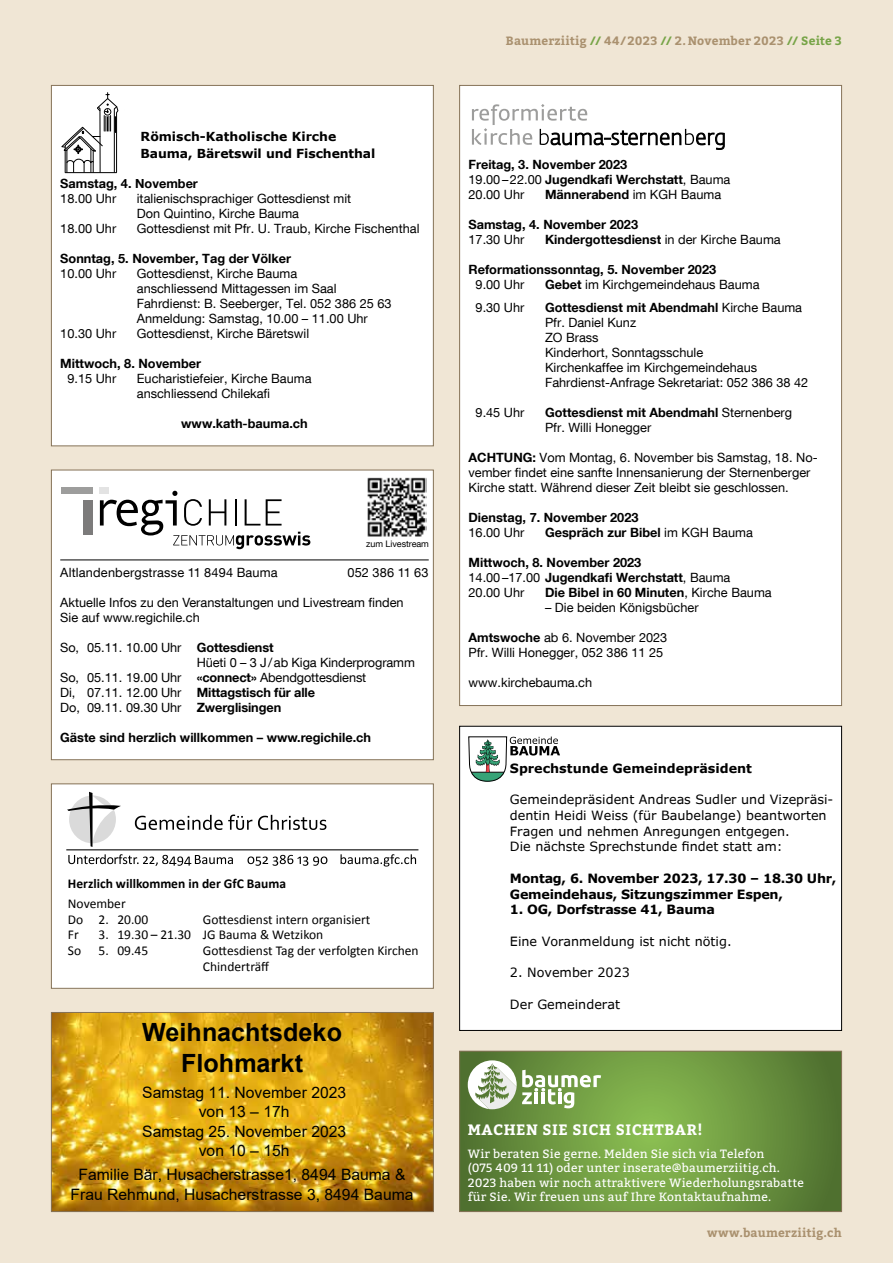
<style>
.page{position:relative;width:893px;height:1263px;background:#f0e6d5}
.page>*{position:absolute;margin:0;border:0;box-sizing:border-box;transform-origin:0 0}
.t1{font:700 25.2px/31.2px "Arial";color:#000;text-align:center}
.t2{font:15.75px/19.5px "Arial";color:#000;text-align:center}
.t3{font:700 15px "Bitter";letter-spacing:.04em;color:#fff}
.t4{font:14.4px "Helvetica Neue";color:#000}
.t5{font:13.5px/15.8px "Calibri";color:#000}
.t6{font:700 13.5px "Calibri";color:#000}
.t7{font:12.75px/15px "Helvetica Neue LT Com";color:#000}
.t8{font:700 12.75px/15px "Helvetica Neue LT Com";color:#000}
.t9{font:12.75px/15.8px "Verdana Pro";color:#000}
.t10{font:700 12.75px/15.8px "Verdana Pro";letter-spacing:-.02em;color:#000}
.t11{font:700 12.75px "Verdana Pro";color:#000}
.t12{font:700 12.45px/17px "Verdana";letter-spacing:-.005em;color:#000}
.t13{font:12px/14.4px "Bitter";letter-spacing:.015em;color:#fff}
.t14{font:700 12px "Bitter";letter-spacing:.015em;color:#aa916f}
.t15{font:9px "Helvetica Neue LT Com";letter-spacing:-.005em;color:#000}
.s1{font-weight:700}
.s2{font-weight:400}
.s3{font-style:inherit}
.s4{color:#77a447}
</style>
<div class="page">
<div style="left:460px;top:85px;width:382px;height:620px;background:#fff"></div>
<svg style="left:472px;top:104px;width:252px;height:46px"></svg>
<div style="left:51px;top:784px;width:382px;height:204px;background:#fff"></div>
<div style="left:51px;top:783px;width:383px;height:206px;border:1px solid #857257"></div>
<hr style="left:66px;top:849px;width:352px;height:1px;background:#000">
<svg style="left:135px;top:814px;width:117px;height:16px"></svg>
<svg style="left:258px;top:815px;width:68px;height:15px"></svg>
<svg style="left:67px;top:792px;width:54px;height:55px"></svg>
<svg style="left:247px;top:855px;width:80px;height:11px"></svg>
<svg style="left:341px;top:854px;width:75px;height:12px"></svg>
<svg style="left:68px;top:854px;width:165px;height:12px"></svg>
<div style="left:51px;top:470px;width:382px;height:290px;background:#fff"></div>
<hr style="left:60px;top:559px;width:369px;height:1px;background:#000">
<div style="left:51px;top:470px;width:383px;height:290px;border:1px solid #857257"></div>
<svg style="left:100px;top:491px;width:210px;height:58px"></svg>
<div style="left:83px;top:500px;width:9px;height:35px;background:#7c7b7b"></div>
<div style="left:100px;top:488px;width:9px;height:6px;background:#e3e3e3"></div>
<div style="left:61px;top:488px;width:31px;height:6px;background:#9d9d9c"></div>
<img style="left:367px;top:477px;width:59px;height:60px">
<div style="left:51px;top:85px;width:382px;height:361px;background:#fff"></div>
<div style="left:51px;top:85px;width:383px;height:361px;border:1px solid #857257"></div>
<svg style="left:61px;top:93px;width:58px;height:80px"></svg>
<img style="left:53px;top:1014px;width:379px;height:196px">
<div style="left:51px;top:1012px;width:383px;height:200px;border:1px solid #857257"></div>
<div style="left:460px;top:726px;width:382px;height:304px;background:#fff"></div>
<div style="left:459px;top:726px;width:383px;height:305px;border:1px solid #000"></div>
<svg style="left:468px;top:736px;width:92px;height:45px"></svg>
<svg style="left:461px;top:1053px;width:379px;height:157px;background:#6b953f"></svg>
<div style="left:459px;top:1051px;width:383px;height:161px;border:1px solid #857257"></div>
<svg style="left:468px;top:1060px;width:133px;height:49px;background:#9eb783"></svg>
<p class="t12" style="left:141px;top:128px;width:236px">Römisch-Katholische Kir che<br>Bauma, Bäretswil und Fischenthal</p>
<p class="t4" style="left:145px;top:141px;width:247px">umfassend die politischen Gemeinden</p>
<p class="t8" style="left:60px;top:176px;width:139px">Samstag, 4. November</p>
<p class="t7" style="left:60px;top:191px;width:57px">18.00 Uhr</p>
<p class="t7" style="left:137px;top:191px;width:216px">italienischsprachiger Gottesdienst mit<br>Don Quintino, Kirche Bauma</p>
<p class="t7" style="left:60px;top:221px;width:57px">18.00 Uhr</p>
<p class="t7" style="left:137px;top:221px;width:284px">Gottesdienst mit Pfr. U. Traub, Kirche Fischenthal</p>
<p class="t8" style="left:60px;top:251px;width:232px">Sonntag, 5. November, Tag der Völker</p>
<p class="t7" style="left:60px;top:266px;width:57px">10.00 Uhr</p>
<p class="t7" style="left:137px;top:266px;width:256px">Gottesdienst, Kirche Bauma<br>anschliessend Mittagessen im Saal Fahrdienst: B. Seeberger, Tel. 052 386 25 63<br>Anmeldung: Samstag, 10.00 – 11.00 Uhr</p>
<p class="t7" style="left:60px;top:326px;width:57px">10.30 Uhr</p>
<p class="t7" style="left:137px;top:326px;width:174px">Gottesdienst, Kirche Bäretswil</p>
<p class="t8" style="left:60px;top:356px;width:142px">Mittwoch, 8. November</p>
<p class="t7" style="left:67px;top:371px;width:50px">9.15 Uhr</p>
<p class="t7" style="left:137px;top:371px;width:176px">Eucharistiefeier, Kirche Bauma anschliessend Chilekafi</p>
<p class="t8" style="left:181px;top:416px;width:128px">www.kath-bauma.ch</p>
<p class="t15" style="left:366px;top:538px;width:64px">zum Livestream</p>
<p class="t7" style="left:60px;top:565px;width:219px">Altlandenbergstrasse 11 8494 Bauma</p>
<p class="t7" style="left:347px;top:565px;width:83px">052 386 11 63</p>
<p class="t7" style="left:60px;top:595px;width:345px">Aktuelle Infos zu den Veranstaltungen und Livestream finden<br>Sie auf www.regichile.ch</p>
<p class="t7" style="left:60px;top:640px;width:215px">So, 05.11. 10.00 Uhr <span class="s1">Gottesdienst</span></p>
<p class="t7" style="left:197px;top:655px;width:220px">Hüeti 0 – 3 J/ab Kiga Kinderprogramm</p>
<p class="t7" style="left:60px;top:670px;width:307px">So, 05.11. 19.00 Uhr <span class="s1">«connect»</span> Abendgottesdienst</p>
<p class="t8" style="left:60px;top:685px;width:256px"><span class="s2">Di, 07.11. 12.00 Uhr</span> Mittagstisch für alle</p>
<p class="t7" style="left:60px;top:700px;width:222px">Do, 09.11. 09.30 Uhr <span class="s1">Zwerglisingen</span></p>
<p class="t8" style="left:60px;top:730px;width:312px">Gäste sind herzlich willkommen – www.regichile.ch</p>
<p class="t6" style="left:68px;top:874px;width:220px">Herzlich willkommen in der GfC Bauma</p>
<p class="t5" style="left:68px;top:895px;width:82px">November<br>Do 2. 20.00</p>
<p class="t5" style="left:203px;top:911px;width:169px">Gottesdienst intern organisiert</p>
<p class="t5" style="left:68px;top:927px;width:12px">Fr</p>
<p class="t5" style="left:99px;top:927px;width:226px">3. 19.30 – 21.30 JG Bauma &amp; Wetzikon</p>
<p class="t5" style="left:68px;top:942px;width:15px">So</p>
<p class="t5" style="left:99px;top:942px;width:51px">5. 09.45</p>
<p class="t5" style="left:203px;top:942px;width:217px">Gottesdienst Tag der verfolgten Kirchen<br>Chinderträff</p>
<h1 class="t1" style="left:142px;top:1016px;width:201px">Weihnachtsdeko<br>Flohmarkt</h1>
<p class="t2" style="left:142px;top:1082px;width:205px">Samstag 11. November 2023 von 13 <span class="s3">–</span> 17h<br>Samstag 25. November 2023 von 10 <span class="s3">–</span> 15h</p>
<p class="t2" style="left:70px;top:1165px;width:345px">Familie Bär, Husacherstrasse1, 8494 Bauma <span class="s3">&amp;<br></span>Frau Rehmund, Husacherstrasse 3, 8494 Bauma</p>
<p class="t14" style="left:506px;top:31px;width:338px">Baumerziitig <span class="s4">//</span> 44/ 2023 <span class="s4">//</span> 2.November 2023 <span class="s4">// Seite 3</span></p>
<p class="t8" style="left:468px;top:156px;width:263px">Freitag, 3. November 2023<br><span class="s2">19.00–22.00</span> Jugendkafi Werchstatt<span class="s2">, Bauma<br>20.00 Uhr</span></p>
<p class="t8" style="left:545px;top:186px;width:178px">Männerabend <span class="s2">im KGH Bauma</span></p>
<p class="t8" style="left:468px;top:216px;width:171px">Samstag, 4. November 2023</p>
<p class="t7" style="left:468px;top:231px;width:57px">17.30 Uhr</p>
<p class="t8" style="left:545px;top:231px;width:237px">Kindergottesdienst <span class="s2">in der Kirche Bauma</span></p>
<p class="t8" style="left:468px;top:261px;width:249px">Reformationssonntag, 5. November 2023</p>
<p class="t7" style="left:476px;top:276px;width:50px">9.00 Uhr</p>
<p class="t7" style="left:545px;top:276px;width:216px"><span class="s1">Gebet</span> im Kirchgemeindehaus Bauma</p>
<p class="t7" style="left:476px;top:300px;width:50px">9.30 Uhr</p>
<p class="t7" style="left:545px;top:300px;width:265px"><span class="s1">Gottesdienst mit Abendmahl</span> Kirche Bauma<br>Pfr. Daniel Kunz<br>ZO Brass<br>Kinderhort, Sonntagsschule<br>Kirchenkaffee im Kirchgemeindehaus<br>Fahrdienst-Anfrage Sekretariat: 052 386 38 42</p>
<p class="t7" style="left:476px;top:405px;width:50px">9.45 Uhr</p>
<p class="t7" style="left:545px;top:405px;width:249px"><span class="s1">Gottesdienst mit Abendmahl</span> Sternenberg<br>Pfr. Willi Honegger</p>
<p class="t7" style="left:468px;top:450px;width:351px"><span class="s1">ACHTUNG:</span> Vom Montag, 6. November bis Samstag, 18. No&shy;vember findet eine sanfte Innensanierung der Sternenberger<br>Kirche statt. Während dieser Zeit bleibt sie geschlossen.</p>
<p class="t8" style="left:468px;top:510px;width:172px">Dienstag, 7. November 2023</p>
<p class="t7" style="left:468px;top:525px;width:57px">16.00 Uhr</p>
<p class="t8" style="left:545px;top:525px;width:209px">Gespräch zur Bibel <span class="s2">im KGH Bauma</span></p>
<p class="t8" style="left:468px;top:555px;width:263px">Mittwoch, 8. November 2023<br><span class="s2">14.00–17.00</span> Jugendkafi Werchstatt<span class="s2">, Bauma<br>20.00 Uhr</span></p>
<p class="t8" style="left:545px;top:585px;width:228px">Die Bibel in 60 Minuten<span class="s2">, Kirche Bauma</span></p>
<p class="t7" style="left:545px;top:600px;width:155px">– Die beiden Königsbücher</p>
<p class="t7" style="left:468px;top:630px;width:200px"><span class="s1">Amtswoche</span> ab 6. November 2023<br>Pfr. Willi Honegger, 052 386 11 25</p>
<p class="t7" style="left:468px;top:675px;width:125px">www.kirchebauma.ch</p>
<p class="t11" style="left:510px;top:760px;width:244px">Sprechstunde Gemeindepräsident</p>
<p class="t9" style="left:510px;top:792px;width:325px">Gemeindepräsident Andreas Sudler und Vizepräsi&shy;dentin Heidi Weiss (für Baubelange) beantworten Fragen und nehmen Anregungen entgegen.<br>Die nächste Sprechstunde findet statt am:</p>
<p class="t10" style="left:510px;top:870px;width:328px">Montag, 6. November 2023, 17.30 – 18.30 Uhr,<br>Gemeindehaus, Sitzungszimmer Espen,</p>
<p class="t10" style="left:510px;top:902px;width:206px">1. OG, Dorfstrasse 41, Bauma</p>
<p class="t9" style="left:510px;top:933px;width:223px">Eine Voranmeldung ist nicht nötig.</p>
<p class="t9" style="left:510px;top:965px;width:121px">2. November 2023</p>
<p class="t9" style="left:510px;top:996px;width:112px">Der Gemeinderat</p>
<p class="t3" style="left:468px;top:1118px;width:236px">MACHEN SIE SICH SICHTBAR!</p>
<p class="t13" style="left:468px;top:1146px;width:338px">Wir beraten Sie gerne. Melden Sie sich via Telefon<br>(075 409 11 11) oder unter inserate@baumerziitig.ch.<br>2023 haben wir noch attraktivere Wiederholungsrabatte für Sie. Wir freuen uns auf Ihre Kontaktaufnahme.</p>
<p class="t14" style="left:707px;top:1224px;width:136px">www.baumerziitig.ch</p>
</div>
